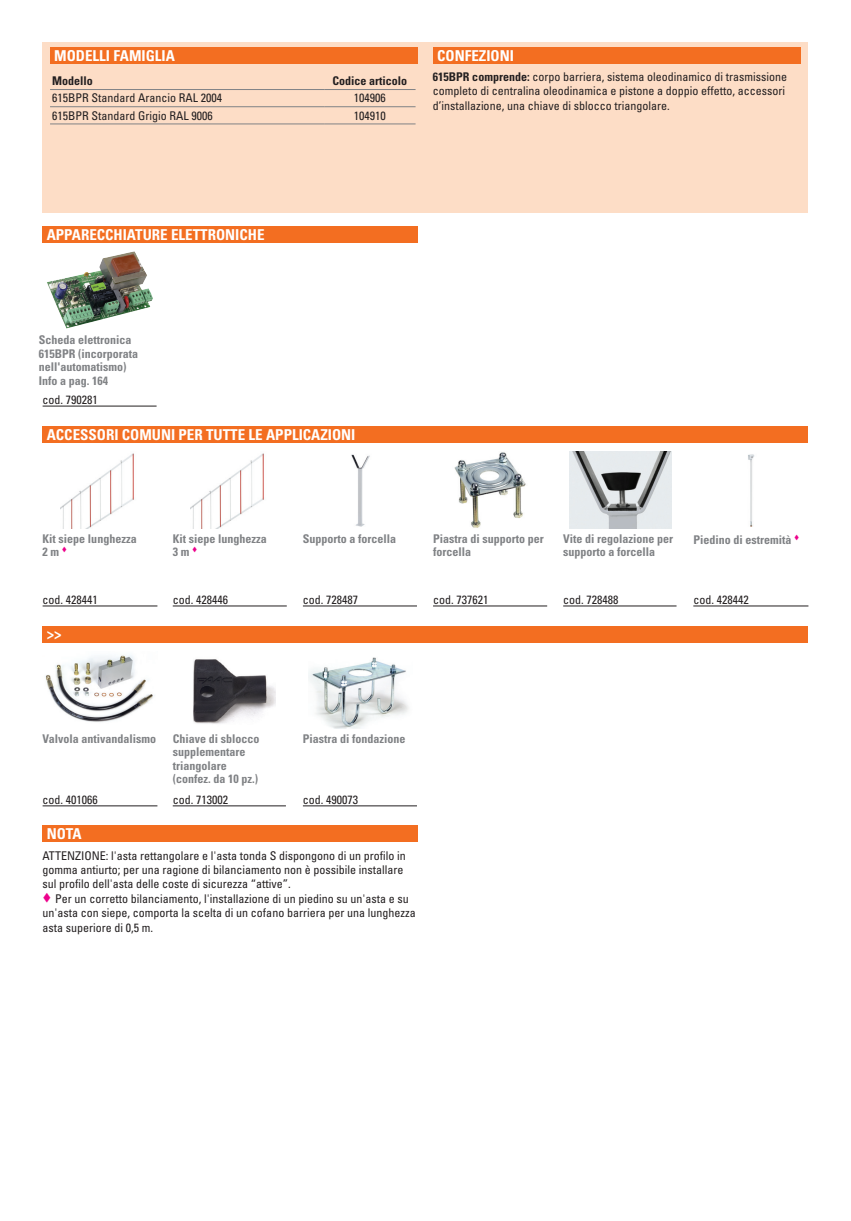
<style>
.page{position:relative;width:851px;height:1221px;background:#fff}
.page>*{position:absolute;margin:0;border:0;box-sizing:border-box;transform-origin:0 0}
.cella_layout{font:700 condensed 15px "Univers LT Std";color:#fff}
.cella_layout-2{font:condensed 12px/14.4px "Univers LT Std";color:#231f20}
.cella_layout-3{font:700 condensed 12px/13.5px "Univers LT Std";color:#808285}
.cella_layout-4{font:700 condensed 12px "Univers LT Std";color:#231f20}
.s1{font-weight:700}
.s2{color:#ed028c}
</style>
<div class="page">
<div style="left:43px;top:43px;width:765px;height:170px;background:#fdddc6"></div>
<div style="left:50px;top:47px;width:367px;height:17px;background:#f36e21"></div>
<hr style="left:50px;top:89px;width:274px;height:1px;background:#808285">
<hr style="left:324px;top:89px;width:91px;height:1px;background:#808285">
<hr style="left:50px;top:106px;width:274px;height:1px;background:#808285">
<hr style="left:50px;top:123px;width:274px;height:1px;background:#808285">
<hr style="left:324px;top:106px;width:91px;height:1px;background:#808285">
<hr style="left:324px;top:123px;width:91px;height:1px;background:#808285">
<div style="left:433px;top:47px;width:367px;height:17px;background:#f36e21"></div>
<div style="left:43px;top:226px;width:374px;height:17px;background:#f36e21"></div>
<img style="left:47px;top:252px;width:86px;height:39px">
<hr style="left:43px;top:405px;width:113px;height:1px;background:#231f20">
<div style="left:43px;top:425px;width:765px;height:17px;background:#f36e21"></div>
<img style="left:61px;top:453px;width:73px;height:75px">
<hr style="left:43px;top:605px;width:114px;height:1px;background:#231f20">
<img style="left:191px;top:453px;width:73px;height:75px">
<hr style="left:173px;top:605px;width:114px;height:1px;background:#231f20">
<img style="left:351px;top:454px;width:19px;height:73px">
<hr style="left:303px;top:605px;width:114px;height:1px;background:#231f20">
<img style="left:454px;top:452px;width:72px;height:76px">
<hr style="left:433px;top:605px;width:114px;height:1px;background:#231f20">
<img style="left:569px;top:451px;width:102px;height:77px">
<hr style="left:563px;top:605px;width:113px;height:1px;background:#231f20">
<img style="left:748px;top:454px;width:7px;height:73px">
<hr style="left:693px;top:605px;width:115px;height:1px;background:#231f20">
<div style="left:43px;top:625px;width:765px;height:17px;background:#f36e21"></div>
<img style="left:45px;top:655px;width:109px;height:67px">
<hr style="left:43px;top:805px;width:114px;height:1px;background:#231f20">
<img style="left:193px;top:659px;width:83px;height:65px">
<hr style="left:173px;top:805px;width:113px;height:1px;background:#231f20">
<img style="left:308px;top:657px;width:101px;height:71px">
<hr style="left:303px;top:805px;width:114px;height:1px;background:#231f20">
<div style="left:43px;top:825px;width:374px;height:17px;background:#f36e21"></div>
<p class="cella_layout" style="left:54px;top:46px;width:122px">MODELLI FAMIGLIA</p>
<p class="cella_layout-4" style="left:52px;top:74px;width:42px">Modello</p>
<p class="cella_layout-4" style="left:332px;top:74px;width:76px">Codice articolo</p>
<p class="cella_layout-2" style="left:52px;top:91px;width:171px">615BPR Standard Arancio RAL 2004</p>
<p class="cella_layout-2" style="left:354px;top:91px;width:33px">104906</p>
<p class="cella_layout-2" style="left:52px;top:108px;width:162px">615BPR Standard Grigio RAL 9006</p>
<p class="cella_layout-2" style="left:354px;top:108px;width:33px">104910</p>
<p class="cella_layout" style="left:437px;top:46px;width:78px">CONFEZIONI</p>
<p class="cella_layout-2" style="left:433px;top:69px;width:355px"><span class="s1">615BPR comprende:</span> corpo barriera, sistema oleodinamico di trasmissione completo di centralina oleodinamica e pistone a doppio effetto, accessori d’installazione, una chiave di sblocco triangolare.</p>
<p class="cella_layout" style="left:47px;top:225px;width:219px">APPARECCHIATURE ELETTRONICHE</p>
<p class="cella_layout-3" style="left:39px;top:333px;width:101px">Scheda elettronica<br>615BPR (incorporata nell'automatismo)<br>Info a pag. 164</p>
<p class="cella_layout-2" style="left:43px;top:392px;width:57px">cod. 790281</p>
<p class="cella_layout" style="left:47px;top:425px;width:310px">ACCESSORI COMUNI PER TUTTE LE APPLICAZIONI</p>
<p class="cella_layout-3" style="left:43px;top:532px;width:96px">Kit siepe lunghezza<br>2 m <sup>▼</sup></p>
<p class="cella_layout-2" style="left:43px;top:592px;width:57px">cod. 428441</p>
<p class="cella_layout" style="left:47px;top:625px;width:16px">&gt;&gt;</p>
<p class="cella_layout-3" style="left:173px;top:532px;width:96px">Kit siepe lunghezza<br>3 m <sup>▼</sup></p>
<p class="cella_layout-2" style="left:173px;top:592px;width:57px">cod. 428446</p>
<p class="cella_layout-3" style="left:303px;top:532px;width:95px">Supporto a forcella</p>
<p class="cella_layout-2" style="left:303px;top:592px;width:57px">cod. 728487</p>
<p class="cella_layout-3" style="left:433px;top:532px;width:112px">Piastra di supporto per forcella</p>
<p class="cella_layout-2" style="left:433px;top:592px;width:57px">cod. 737621</p>
<p class="cella_layout-3" style="left:563px;top:532px;width:112px">Vite di regolazione per supporto a forcella</p>
<p class="cella_layout-2" style="left:563px;top:592px;width:57px">cod. 728488</p>
<p class="cella_layout-3" style="left:693px;top:533px;width:107px">Piedino di estremità <sup>▼</sup></p>
<p class="cella_layout-2" style="left:693px;top:592px;width:57px">cod. 428442</p>
<p class="cella_layout-3" style="left:43px;top:731px;width:115px">Valvola antivandalismo</p>
<p class="cella_layout-2" style="left:43px;top:792px;width:57px">cod. 401066</p>
<p class="cella_layout-3" style="left:173px;top:731px;width:88px">Chiave di sblocco supplementare triangolare (confez. da 10 pz.)</p>
<p class="cella_layout-2" style="left:173px;top:792px;width:57px">cod. 713002</p>
<p class="cella_layout-3" style="left:303px;top:731px;width:104px">Piastra di fondazione</p>
<p class="cella_layout-2" style="left:303px;top:792px;width:57px">cod. 490073</p>
<p class="cella_layout" style="left:47px;top:824px;width:36px">NOTA</p>
<p class="cella_layout-2" style="left:43px;top:847px;width:365px">ATTENZIONE: l'asta rettangolare e l'asta tonda S dispongono di un profilo in gomma antiurto; per una ragione di bilanciamento non è possibile installare sul profilo dell'asta delle coste di sicurezza “attive”.</p>
<p class="cella_layout-2" style="left:43px;top:891px;width:374px"><span class="s2">▼</span> Per un corretto bilanciamento, l'installazione di un piedino su un'asta e su un'asta con siepe, comporta la scelta di un cofano barriera per una lunghezza asta superiore di 0,5 m.</p>
</div>
